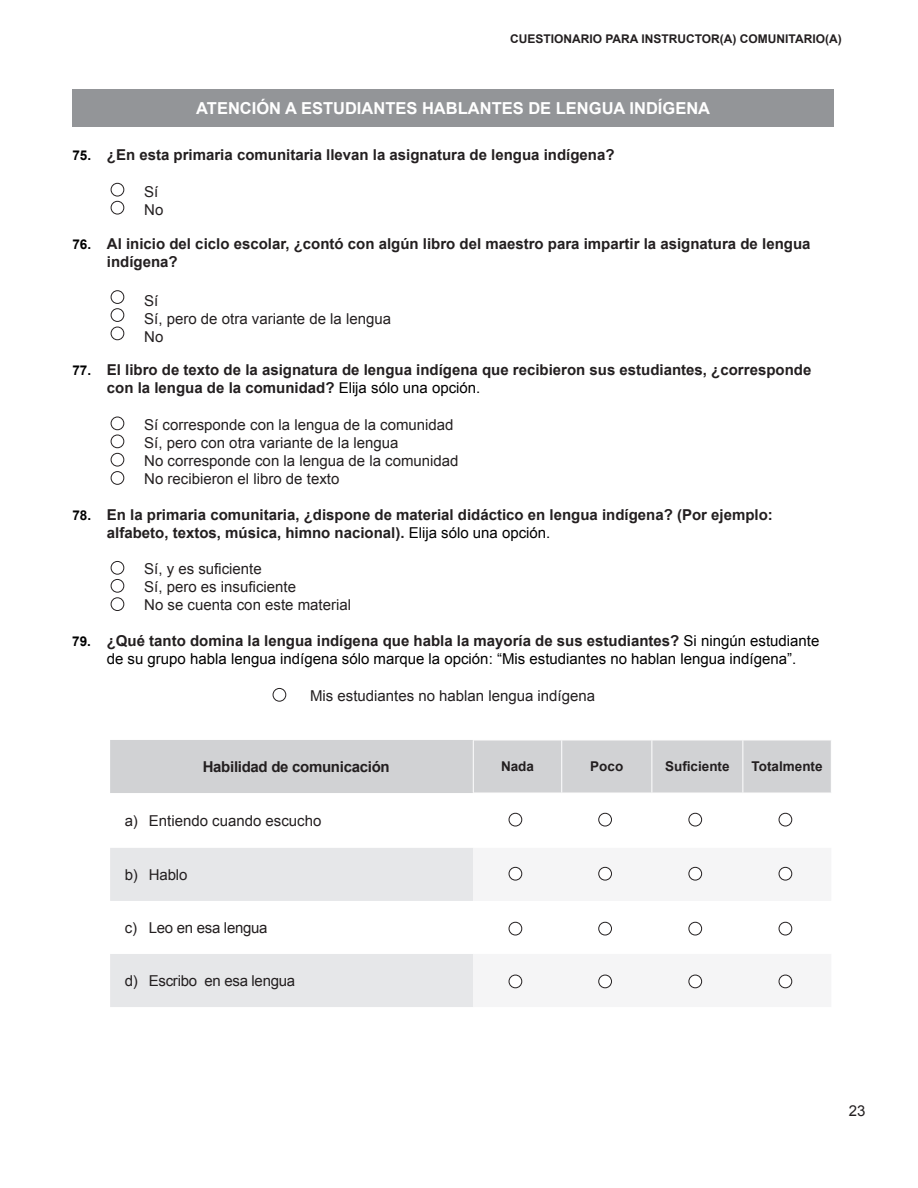
<style>
.page{position:relative;width:918px;height:1188px;background:#fff}
.page>*{position:absolute;margin:0;border:0;box-sizing:border-box;transform-origin:0 0}
.t1{font:700 16.5px "Arial";color:#fff}
.t2{font:700 15px/18px "Arial";color:#231f20}
.t3{font:15px/18px "Arial";color:#231f20}
.t4{font:15px/18px "Arial";color:#000}
.t5{font:15px "Arial";letter-spacing:-.02em;color:#231f20}
.t6{font:700 15px "Arial";letter-spacing:-.02em;color:#231f20}
.t7{font:700 13.5px "Arial";color:#231f20}
.t8{font:700 12px "Arial";color:#231f20}
.s1{font-size:13.5px;color:#000}
.s2{font-weight:400;color:#000}
.s3{font-weight:700;font-size:13.5px}
.s4{font-weight:700;color:#231f20}
</style>
<div class="page">
<div style="left:72px;top:89px;width:762px;height:37px;background:#939598"></div>
<div style="left:111px;top:201px;width:13px;height:13px;border:1px solid #231f20;border-radius:50%"></div>
<div style="left:111px;top:308px;width:13px;height:14px;border:1px solid #231f20;border-radius:50%"></div>
<div style="left:111px;top:435px;width:13px;height:13px;border:1px solid #231f20;border-radius:50%"></div>
<div style="left:111px;top:579px;width:13px;height:14px;border:1px solid #231f20;border-radius:50%"></div>
<div style="left:111px;top:327px;width:13px;height:13px;border:1px solid #231f20;border-radius:50%"></div>
<div style="left:111px;top:453px;width:13px;height:13px;border:1px solid #231f20;border-radius:50%"></div>
<div style="left:111px;top:597px;width:13px;height:14px;border:1px solid #231f20;border-radius:50%"></div>
<div style="left:111px;top:471px;width:13px;height:14px;border:1px solid #231f20;border-radius:50%"></div>
<div style="left:111px;top:183px;width:13px;height:13px;border:1px solid #231f20;border-radius:50%"></div>
<div style="left:111px;top:290px;width:13px;height:14px;border:1px solid #231f20;border-radius:50%"></div>
<div style="left:111px;top:417px;width:13px;height:13px;border:1px solid #231f20;border-radius:50%"></div>
<div style="left:111px;top:561px;width:13px;height:14px;border:1px solid #231f20;border-radius:50%"></div>
<div style="left:273px;top:688px;width:13px;height:14px;border:1px solid #231f20;border-radius:50%"></div>
<div style="left:110px;top:740px;width:721px;height:53px;background:#d1d2d4"></div>
<svg style="left:110px;top:848px;width:363px;height:159px;fill:#e6e7e9"></svg>
<svg style="left:508px;top:866px;width:285px;height:123px;fill:#f5f5f6"></svg>
<hr style="left:473px;top:740px;width:89px;height:1px;background:#fff">
<hr style="left:562px;top:740px;width:90px;height:1px;background:#fff">
<hr style="left:561px;top:740px;width:1px;height:53px;background:#fff">
<hr style="left:652px;top:740px;width:91px;height:1px;background:#fff">
<hr style="left:652px;top:740px;width:1px;height:53px;background:#fff">
<hr style="left:743px;top:740px;width:89px;height:1px;background:#fff">
<hr style="left:742px;top:740px;width:1px;height:53px;background:#fff">
<hr style="left:473px;top:740px;width:1px;height:53px;background:#fff">
<div style="left:509px;top:813px;width:13px;height:13px;border:1px solid #231f20;border-radius:50%"></div>
<div style="left:598px;top:813px;width:14px;height:13px;border:1px solid #231f20;border-radius:50%"></div>
<div style="left:689px;top:813px;width:13px;height:13px;border:1px solid #231f20;border-radius:50%"></div>
<div style="left:779px;top:813px;width:13px;height:13px;border:1px solid #231f20;border-radius:50%"></div>
<div style="left:509px;top:867px;width:13px;height:13px;background:#fff;border-radius:50%"></div>
<div style="left:509px;top:867px;width:13px;height:13px;border:1px solid #231f20;border-radius:50%"></div>
<div style="left:509px;top:922px;width:13px;height:13px;background:#fff;border-radius:50%"></div>
<div style="left:509px;top:922px;width:13px;height:13px;border:1px solid #231f20;border-radius:50%"></div>
<div style="left:509px;top:975px;width:13px;height:13px;background:#fff;border-radius:50%"></div>
<div style="left:509px;top:975px;width:13px;height:13px;border:1px solid #231f20;border-radius:50%"></div>
<div style="left:599px;top:867px;width:13px;height:13px;background:#fff;border-radius:50%"></div>
<div style="left:598px;top:867px;width:14px;height:13px;border:1px solid #231f20;border-radius:50%"></div>
<div style="left:599px;top:922px;width:13px;height:13px;background:#fff;border-radius:50%"></div>
<div style="left:598px;top:922px;width:14px;height:13px;border:1px solid #231f20;border-radius:50%"></div>
<div style="left:599px;top:975px;width:13px;height:13px;background:#fff;border-radius:50%"></div>
<div style="left:598px;top:975px;width:14px;height:13px;border:1px solid #231f20;border-radius:50%"></div>
<div style="left:689px;top:867px;width:13px;height:13px;background:#fff;border-radius:50%"></div>
<div style="left:689px;top:867px;width:13px;height:13px;border:1px solid #231f20;border-radius:50%"></div>
<div style="left:689px;top:922px;width:13px;height:13px;background:#fff;border-radius:50%"></div>
<div style="left:689px;top:922px;width:13px;height:13px;border:1px solid #231f20;border-radius:50%"></div>
<div style="left:689px;top:975px;width:13px;height:13px;background:#fff;border-radius:50%"></div>
<div style="left:689px;top:975px;width:13px;height:13px;border:1px solid #231f20;border-radius:50%"></div>
<div style="left:779px;top:867px;width:13px;height:13px;background:#fff;border-radius:50%"></div>
<div style="left:779px;top:867px;width:13px;height:13px;border:1px solid #231f20;border-radius:50%"></div>
<div style="left:779px;top:922px;width:13px;height:13px;background:#fff;border-radius:50%"></div>
<div style="left:779px;top:922px;width:13px;height:13px;border:1px solid #231f20;border-radius:50%"></div>
<div style="left:779px;top:975px;width:13px;height:13px;background:#fff;border-radius:50%"></div>
<div style="left:779px;top:975px;width:13px;height:13px;border:1px solid #231f20;border-radius:50%"></div>
<p class="t8" style="left:510px;top:30px;width:333px">CUESTIONARIO PARA INSTRUCTOR(A) COMUNITARIO(A)</p>
<p class="t1" style="left:196px;top:96px;width:515px">ATENCIÓN A ESTUDIANTES HABLANTES DE LENGUA INDÍGENA</p>
<p class="t2" style="left:72px;top:146px;width:544px"><span class="s1">75.</span> ¿En esta primaria comunitaria llevan la asignatura de lengua indígena?</p>
<p class="t3" style="left:144px;top:183px;width:21px">Sí<br>No</p>
<p class="t2" style="left:107px;top:235px;width:705px;text-indent:-35px"><span class="s1">76.</span> Al inicio del ciclo escolar, ¿contó con algún libro del maestro para impartir la asignatura de lengua indígena?</p>
<p class="t3" style="left:144px;top:291px;width:248px">Sí<br>Sí, pero de otra variante de la lengua<br>No</p>
<p class="t2" style="left:107px;top:361px;width:706px;text-indent:-35px"><span class="s1">77.</span> El libro de texto de la asignatura de lengua indígena que recibieron sus estudiantes, ¿corresponde con la lengua de la comunidad? <span class="s2">Elija sólo una opción.</span></p>
<p class="t3" style="left:144px;top:415px;width:316px">Sí corresponde con la lengua de la comunidad Sí, pero con otra variante de la lengua<br>No corresponde con la lengua de la comunidad No recibieron el libro de texto</p>
<p class="t2" style="left:107px;top:506px;width:668px;text-indent:-35px"><span class="s1">78.</span> En la primaria comunitaria, ¿dispone de material didáctico en lengua indígena? (Por ejemplo: alfabeto, textos, música, himno nacional). <span class="s2">Elija sólo una opción.</span></p>
<p class="t3" style="left:144px;top:560px;width:208px">Sí, y es suficiente<br>Sí, pero es insuficiente<br>No se cuenta con este material</p>
<p class="t4" style="left:107px;top:631px;width:714px;text-indent:-35px"><span class="s3">79.</span> <span class="s4">¿Qué tanto domina la lengua indígena que habla la mayoría de sus estudiantes?</span> Si ningún estudiante de su grupo habla lengua indígena sólo marque la opción: “Mis estudiantes no hablan lengua indígena”.</p>
<p class="t3" style="left:310px;top:687px;width:287px">Mis estudiantes no hablan lengua indígena</p>
<p class="t6" style="left:203px;top:756px;width:189px">Habilidad de comunicación</p>
<p class="t7" style="left:501px;top:757px;width:35px">Nada</p>
<p class="t7" style="left:590px;top:757px;width:35px">Poco</p>
<p class="t7" style="left:665px;top:757px;width:66px">Suficiente</p>
<p class="t7" style="left:752px;top:757px;width:73px">Totalmente</p>
<p class="t3" style="left:125px;top:812px;width:198px">a) Entiendo cuando escucho</p>
<p class="t3" style="left:125px;top:865px;width:64px">b) Hablo</p>
<p class="t5" style="left:125px;top:917px;width:144px">c) Leo en esa lengua</p>
<p class="t5" style="left:125px;top:970px;width:172px">d) Escribo en esa lengua</p>
<p class="t3" style="left:849px;top:1102px;width:18px">23</p>
</div>
